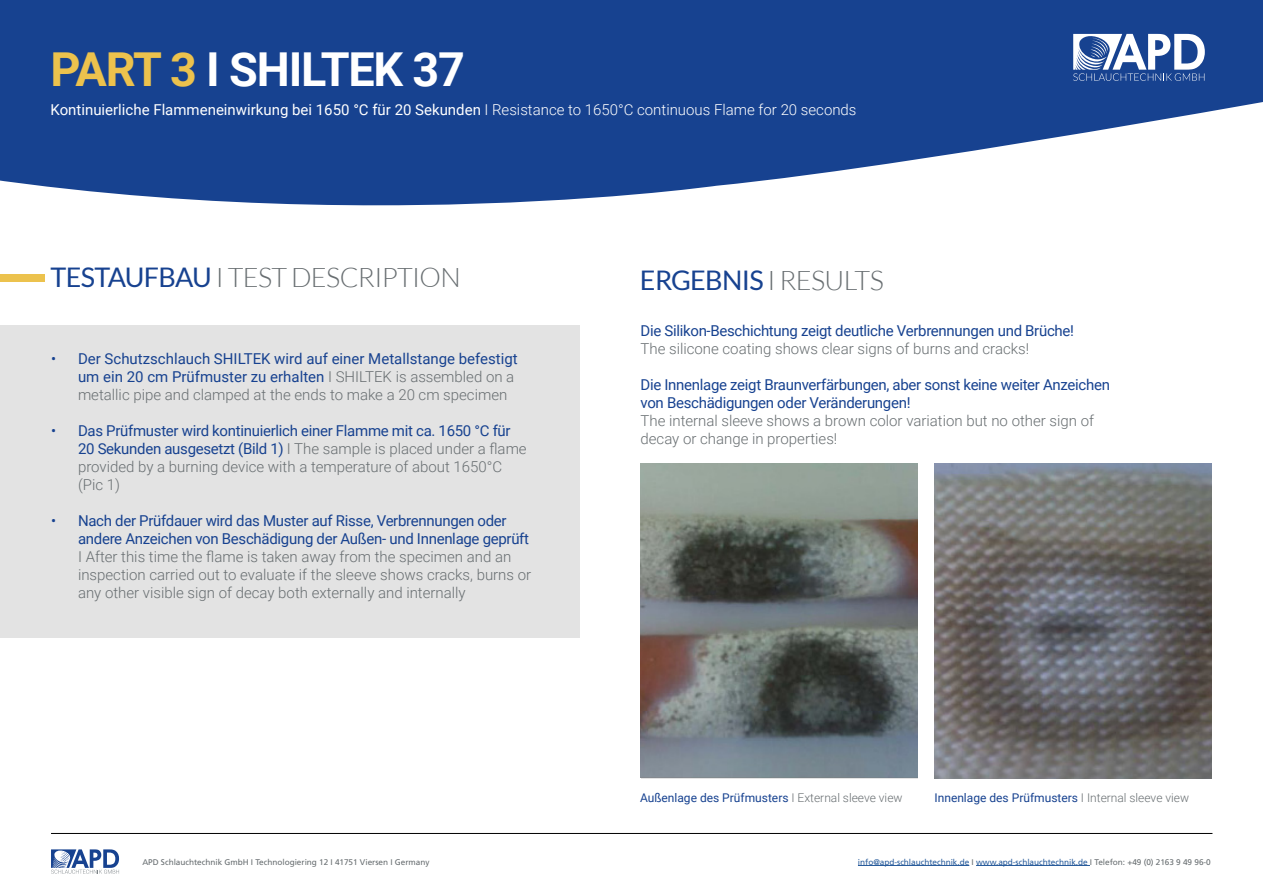
<style>
.page{position:relative;width:1263px;height:893px;background:#fff}
.page>*{position:absolute;margin:0;border:0;box-sizing:border-box;transform-origin:0 0}
.t1{font:700 46.8px "Roboto";letter-spacing:-.025em;color:#fff}
.t2{font:300 27px "Lato";letter-spacing:-.025em;color:#686e71}
.t3{font:27px "Lato";letter-spacing:-.025em;color:#174290}
.t4{font:300 15px/18px "Roboto";color:#686e71}
.t5{font:15px/18px "Roboto";letter-spacing:-.02em;color:#174290}
.t6{font:15px/18px "Roboto";color:#174290}
.t7{font:15px "Roboto";color:#fff}
.t8{font:12px "Roboto";color:#174290}
.t9{font:8.25px "Frutiger LT Std";letter-spacing:-.005em;color:#275b9b}
.t10{font:8.25px "Frutiger LT Std";letter-spacing:-.005em;color:#686e71}
.s1{color:#ecc24d}
.s2{font-weight:300}
.s3{font-weight:400;color:#174290}
.s4{font-weight:300;color:#686e71}
.s5{color:#686e71}
</style>
<div class="page">
<svg style="left:0;top:0;width:1263px;height:206px;background:#395ea0"></svg>
<svg style="left:1073px;top:34px;width:132px;height:47px"></svg>
<hr style="left:858px;top:865px;width:111px;height:1px;background:#275b9b">
<hr style="left:976px;top:865px;width:114px;height:1px;background:#275b9b">
<svg style="left:51px;top:849px;width:68px;height:25px"></svg>
<hr style="left:51px;top:833px;width:1161px;height:1px;background:#000">
<div style="left:0;top:325px;width:579px;height:312px;background:#e3e3e3"></div>
<img style="left:640px;top:464px;width:277px;height:314px">
<img style="left:934px;top:464px;width:278px;height:314px">
<div style="left:0;top:274px;width:45px;height:7px;background:#ecc24d"></div>
<p class="t1" style="left:51px;top:37px;width:416px"><span class="s1">PART 3</span> I SHILTEK 37</p>
<p class="t7" style="left:51px;top:99px;width:807px">Kontinuierliche Flammeneinwirkung bei 1650 °C für 20 Sekunden <span class="s2">I Resistance to 1650°C continuous Flame for 20 seconds</span></p>
<p class="t2" style="left:51px;top:263px;width:412px"><span class="s3">TESTAUFBAU</span> I TEST DESCRIPTION</p>
<p class="t3" style="left:640px;top:265px;width:245px">ERGEBNIS <span class="s4">I RESULTS</span></p>
<p class="t6" style="left:78px;top:349px;width:441px;text-indent:-27px">• Der Schutzschlauch SHILTEK wird auf einer Metallstange befestigt um ein 20 cm Prüfmuster zu erhalten <span class="s4">I SHILTEK is assembled on a metallic pipe and clamped at the ends to make a 20 cm specimen</span></p>
<p class="t4" style="left:78px;top:421px;width:450px;text-indent:-27px"><span class="s3">• Das Prüfmuster wird kontinuierlich einer Flamme mit ca. 1650 °C für 20 Sekunden ausgesetzt (Bild 1)</span> I The sample is placed under a flame provided by a burning device with a temperature of about 1650°C (Pic 1)</p>
<p class="t4" style="left:78px;top:511px;width:455px;text-indent:-27px"><span class="s3">• Nach der Prüfdauer wird das Muster auf Risse, Verbrennungen oder andere Anzeichen von Beschädigung der Außen- und Innenlage geprüft </span>I After this time the flame is taken away from the specimen and an inspection carried out to evaluate if the sleeve shows cracks, burns or any other visible sign of decay both externally and internally</p>
<p class="t5" style="left:640px;top:321px;width:435px">Die Silikon-Beschichtung zeigt deutliche Verbrennungen und Brüche!</p>
<p class="t4" style="left:640px;top:339px;width:390px">The silicone coating shows clear signs of burns and cracks!</p>
<p class="t5" style="left:640px;top:375px;width:471px">Die Innenlage zeigt Braunverfärbungen, aber sonst keine weiter Anzeichen von Beschädigungen oder Veränderungen!</p>
<p class="t4" style="left:640px;top:411px;width:455px">The internal sleeve shows a brown color variation but no other sign of decay or change in properties!</p>
<p class="t8" style="left:640px;top:790px;width:264px">Außenlage des Prüfmusters <span class="s4">I External sleeve view</span></p>
<p class="t8" style="left:934px;top:790px;width:256px">Innenlage des Prüfmusters <span class="s4">I Internal sleeve view</span></p>
<p class="t10" style="left:142px;top:857px;width:289px">APD Schlauchtechnik GmbH I Technologiering 12 I 41751 Viersen I Germany</p>
<p class="t9" style="left:858px;top:857px;width:354px">info@apd-schlauchtechnik.de <span class="s5">I</span> www.apd-schlauchtechnik.de <span class="s5">I Telefon: +49 (0) 2163 9 49 96-0</span></p>
</div>
